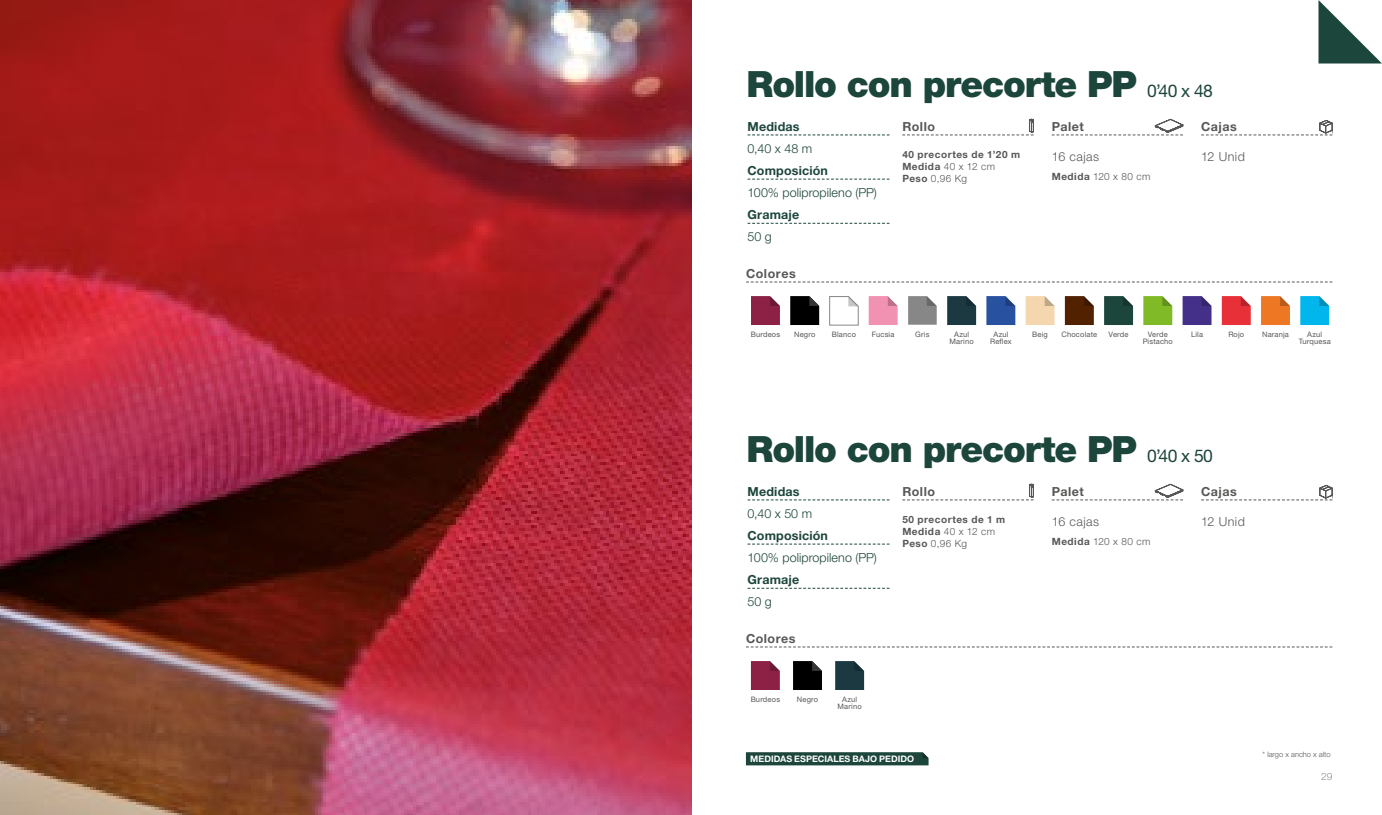
<style>
.page{position:relative;width:1382px;height:815px;background:#fff}
.page>*{position:absolute;margin:0;border:0;box-sizing:border-box;transform-origin:0 0}
.t1{font:900 36.25px "Helvetica Neue LT Std";letter-spacing:-.035em;color:#1c453b}
.t2{font:300 12.5px "Helvetica Neue LT Std";letter-spacing:.005em;color:#1c453b}
.t3{font:700 12.5px "Helvetica Neue LT Std";letter-spacing:.015em;color:#1c453b}
.t4{font:700 12.5px "Helvetica Neue LT Std";letter-spacing:.04em;color:#575756}
.t5{font:300 12.5px "Helvetica Neue LT Std";letter-spacing:.035em;color:#575756}
.t6{font:700 10px/12px "Helvetica Neue LT Std";letter-spacing:.055em;color:#575756}
.t7{font:300 10px "Helvetica Neue LT Std";letter-spacing:.035em;color:#575756}
.t8{font:100 10px "Helvetica Neue LT Std";color:#575756}
.t9{font:700 9px "Helvetica Neue LT Std";letter-spacing:.005em;color:#fff}
.t10{font:7.5px/7.5px "Helvetica Neue LT Std";letter-spacing:.02em;color:#575756;text-align:center}
.t11{font:300 7.5px "Helvetica Neue LT Std";color:#575756}
.s1{font-weight:400;font-size:17.5px}
.s2{font-weight:300}
.s3{font-weight:700}
</style>
<div class="page">
<img style="left:0;top:0;width:691px;height:815px">
<svg style="left:748px;top:134px;width:141px;height:1px"></svg>
<svg style="left:748px;top:179px;width:141px;height:1px"></svg>
<svg style="left:748px;top:223px;width:141px;height:1px"></svg>
<svg style="left:1052px;top:119px;width:131px;height:16px"></svg>
<svg style="left:902px;top:119px;width:132px;height:16px"></svg>
<svg style="left:1201px;top:120px;width:131px;height:15px"></svg>
<svg style="left:748px;top:499px;width:141px;height:1px"></svg>
<svg style="left:748px;top:544px;width:141px;height:1px"></svg>
<svg style="left:748px;top:588px;width:141px;height:1px"></svg>
<svg style="left:1052px;top:484px;width:131px;height:16px"></svg>
<svg style="left:902px;top:484px;width:132px;height:16px"></svg>
<svg style="left:1201px;top:485px;width:131px;height:15px"></svg>
<svg style="left:746px;top:646px;width:586px;height:1px"></svg>
<svg style="left:751px;top:661px;width:29px;height:29px"></svg>
<svg style="left:793px;top:661px;width:29px;height:29px"></svg>
<svg style="left:835px;top:661px;width:29px;height:29px"></svg>
<svg style="left:746px;top:752px;width:182px;height:13px;background:#20483f"></svg>
<svg style="left:746px;top:282px;width:586px;height:1px"></svg>
<svg style="left:751px;top:296px;width:29px;height:29px"></svg>
<svg style="left:1261px;top:296px;width:29px;height:29px"></svg>
<svg style="left:1300px;top:296px;width:29px;height:29px"></svg>
<svg style="left:1104px;top:296px;width:29px;height:29px"></svg>
<svg style="left:1065px;top:296px;width:29px;height:29px"></svg>
<svg style="left:1182px;top:296px;width:29px;height:29px"></svg>
<svg style="left:1143px;top:296px;width:29px;height:29px"></svg>
<svg style="left:1222px;top:296px;width:29px;height:29px"></svg>
<svg style="left:790px;top:296px;width:29px;height:29px"></svg>
<svg style="left:829px;top:296px;width:30px;height:30px"></svg>
<svg style="left:869px;top:296px;width:29px;height:29px"></svg>
<svg style="left:908px;top:296px;width:29px;height:29px"></svg>
<svg style="left:947px;top:296px;width:29px;height:29px"></svg>
<svg style="left:986px;top:296px;width:29px;height:29px"></svg>
<svg style="left:1026px;top:296px;width:29px;height:29px"></svg>
<svg style="left:1318px;top:0;width:64px;height:64px"></svg>
<h1 class="t1" style="left:746px;top:63px;width:468px">Rollo con precorte PP <span class="s1">0’40 x 48</span></h1>
<h2 class="t3" style="left:748px;top:119px;width:54px">Medidas</h2>
<h2 class="t2" style="left:748px;top:141px;width:66px">0,40 x 48 m</h2>
<h2 class="t3" style="left:748px;top:163px;width:82px">Composición</h2>
<h2 class="t2" style="left:748px;top:185px;width:131px">100% polipropileno (PP)</h2>
<h2 class="t3" style="left:748px;top:207px;width:53px">Gramaje</h2>
<h2 class="t2" style="left:748px;top:229px;width:26px">50 g</h2>
<h2 class="t4" style="left:1201px;top:119px;width:37px">Cajas</h2>
<h2 class="t5" style="left:1201px;top:149px;width:45px">12 Unid</h2>
<h2 class="t4" style="left:902px;top:119px;width:34px">Rollo</h2>
<h3 class="t6" style="left:902px;top:148px;width:119px">40 precortes de 1’20 m<br>Medida <span class="s2">40 x 12 cm<br></span>Peso <span class="s2">0,96 Kg</span></h3>
<h2 class="t4" style="left:1052px;top:119px;width:34px">Palet</h2>
<h2 class="t5" style="left:1052px;top:149px;width:49px">16 cajas</h2>
<h3 class="t7" style="left:1052px;top:170px;width:100px"><span class="s3">Medida</span> 120 x 80 cm</h3>
<h2 class="t4" style="left:746px;top:266px;width:51px">Colores</h2>
<p class="t10" style="left:794px;top:330px;width:23px">Negro</p>
<p class="t10" style="left:832px;top:330px;width:26px">Blanco</p>
<p class="t10" style="left:872px;top:330px;width:24px">Fucsia</p>
<p class="t10" style="left:915px;top:330px;width:16px">Gris</p>
<p class="t10" style="left:954px;top:330px;width:16px">Azul</p>
<p class="t10" style="left:1228px;top:330px;width:17px">Rojo</p>
<p class="t10" style="left:950px;top:338px;width:26px">Marino</p>
<p class="t10" style="left:990px;top:330px;width:23px">Azul<br>Reflex</p>
<p class="t10" style="left:1032px;top:330px;width:17px">Beig</p>
<p class="t10" style="left:1062px;top:330px;width:37px">Chocolate</p>
<p class="t10" style="left:1109px;top:330px;width:21px">Verde</p>
<p class="t10" style="left:1148px;top:330px;width:21px">Verde</p>
<p class="t10" style="left:1191px;top:330px;width:13px">Lila</p>
<p class="t10" style="left:1143px;top:338px;width:32px">Pistacho</p>
<p class="t10" style="left:751px;top:330px;width:31px">Burdeos</p>
<p class="t10" style="left:1262px;top:330px;width:28px">Naranja</p>
<p class="t10" style="left:1299px;top:330px;width:34px">Azul<br>Turquesa</p>
<h1 class="t1" style="left:746px;top:427px;width:468px">Rollo con precorte PP <span class="s1">0’40 x 50</span></h1>
<h2 class="t3" style="left:748px;top:484px;width:54px">Medidas</h2>
<h2 class="t2" style="left:748px;top:506px;width:66px">0,40 x 50 m</h2>
<h2 class="t3" style="left:748px;top:528px;width:82px">Composición</h2>
<h2 class="t2" style="left:748px;top:550px;width:131px">100% polipropileno (PP)</h2>
<h2 class="t3" style="left:748px;top:572px;width:53px">Gramaje</h2>
<h2 class="t2" style="left:748px;top:594px;width:26px">50 g</h2>
<h2 class="t4" style="left:1201px;top:484px;width:37px">Cajas</h2>
<h2 class="t5" style="left:1201px;top:514px;width:45px">12 Unid</h2>
<h2 class="t4" style="left:902px;top:484px;width:34px">Rollo</h2>
<h3 class="t6" style="left:902px;top:513px;width:104px">50 precortes de 1 m<br>Medida <span class="s2">40 x 12 cm<br></span>Peso <span class="s2">0,96 Kg</span></h3>
<h2 class="t4" style="left:1052px;top:484px;width:34px">Palet</h2>
<h2 class="t5" style="left:1052px;top:514px;width:49px">16 cajas</h2>
<h3 class="t7" style="left:1052px;top:535px;width:100px"><span class="s3">Medida</span> 120 x 80 cm</h3>
<h2 class="t4" style="left:746px;top:631px;width:51px">Colores</h2>
<p class="t10" style="left:751px;top:695px;width:31px">Burdeos</p>
<p class="t10" style="left:797px;top:695px;width:23px">Negro</p>
<p class="t10" style="left:838px;top:695px;width:26px">Azul<br>Marino</p>
<p class="t9" style="left:750px;top:753px;width:165px">MEDIDAS ESPECIALES BAJO PEDIDO</p>
<p class="t11" style="left:1263px;top:750px;width:69px">* largo x ancho x alto</p>
<h3 class="t8" style="left:1321px;top:770px;width:13px">29</h3>
</div>
